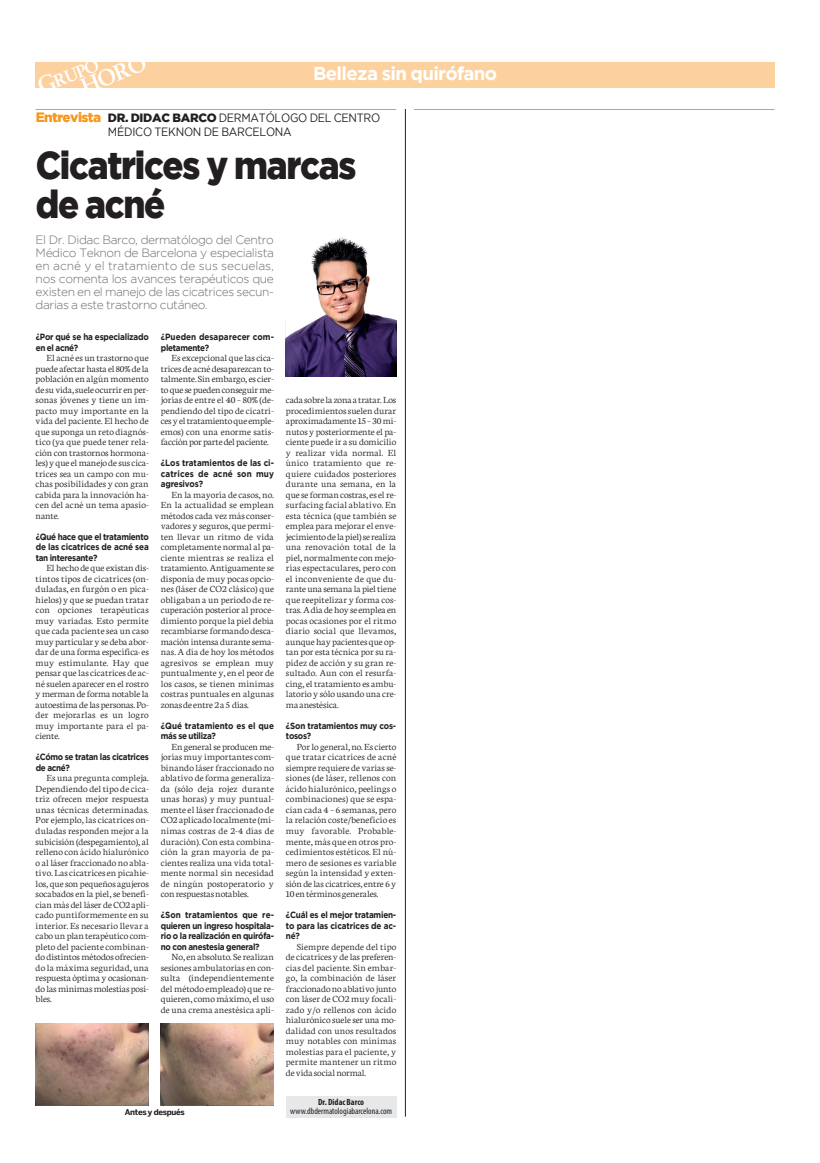
<style>
.page{position:relative;width:820px;height:1163px;background:#fff}
.page>*{position:absolute;margin:0;border:0;box-sizing:border-box;transform-origin:0 0}
.t1{font:900 38.8px/38.8px "Gotham";letter-spacing:-.035em;color:#231f20;scale:.9 1}
.t2{font:700 18.6px "Gotham";letter-spacing:-.035em;color:#fff}
.t3{font:300 12px/13px "Gotham";letter-spacing:-.035em;color:#6c6d70;text-align:justify}
.t4{font:12px/14px "Gotham";letter-spacing:-.02em;color:#231f20;scale:.9 1}
.t5{font:300 10px/10.5px "Neuton";letter-spacing:-.005em;color:#231f20;text-align:justify;scale:1.05 1}
.t6{font:700 9px/10.5px "Gotham";letter-spacing:-.025em;color:#231f20;text-align:justify;scale:.9 1}
.t7{font:700 9px/10.5px "Gotham";color:#231f20;scale:.9 1}
.t8{font:condensed 9px "Myriad Pro";color:#231f20}
.t9{font:700 condensed 9px "Myriad Pro";color:#231f20}
.t10{font:700 8px "Benton Sans";letter-spacing:-.035em;color:#231f20}
.s1{font-weight:900;font-size:13.5px;color:#f7971d}
.s2{font-weight:900}
</style>
<div class="page">
<div style="left:36px;top:62px;width:738px;height:26px;background:#fdd19e"></div>
<hr style="left:405px;top:109px;width:1px;height:1007px;background:#231f20">
<hr style="left:36px;top:109px;width:360px;height:1px;background:#f7971d">
<hr style="left:414px;top:109px;width:360px;height:1px;background:#f7971d">
<img style="left:38px;top:62px;width:108px;height:26px">
<img style="left:286px;top:237px;width:110px;height:139px">
<div style="left:286px;top:1095px;width:110px;height:22px;background:#e7e8e9"></div>
<img style="left:161px;top:1023px;width:113px;height:82px">
<img style="left:36px;top:1023px;width:113px;height:82px">
<h2 class="t2" style="left:313px;top:67px;width:185px">Belleza sin quirófano</h2>
<p class="t4" style="left:108px;top:111px;width:304px;text-indent:-72px"><span class="s1">Entrevista</span> <span class="s2">Dr. DiDac Barco</span> DERMATÓLOGO DEL CENTRO<br>MÉDICO TEKNON DE BARCELONA</p>
<h1 class="t1" style="left:36px;top:149px;width:358px">cicatrices y marcas de acné</h1>
<p class="t3" style="left:36px;top:234px;width:240px">El Dr. Didac Barco, dermatólogo del Centro Médico Teknon de Barcelona y especialista en acné y el tratamiento de sus secuelas, nos comenta los avances terapéuticos que existen en el manejo de las cicatrices secun&shy;darias a este trastorno cutáneo.</p>
<p class="t6" style="left:36px;top:332px;width:127px">¿Por qué se ha especializado en el acné?</p>
<p class="t5" style="left:36px;top:352px;width:109px;text-indent:11px">El acnées un trastorno que puede afectarhasta el80%dela población en algúnmomento desuvida,suele ocurrirenper&shy;sonas jóvenes y tiene un im&shy;pacto muy importante en la vida del paciente. El hecho de quesuponga un reto diagnós&shy;tico (ya que puede tener rela&shy;ción con trastornos hormona&shy;les) y queelmanejo desuscica&shy;trices sea un campo con mu&shy;chas posibilidades y con gran cabida para la innovación ha&shy;cen del acné un tema apasio&shy;nante.</p>
<p class="t6" style="left:36px;top:532px;width:127px">¿Qué hace que el tratamiento de las cicatrices de acné sea tan interesante?</p>
<p class="t5" style="left:36px;top:562px;width:109px;text-indent:11px">El hecho de queexistan dis&shy;tintos tipos de cicatrices (on&shy;duladas, en furgón o en pica&shy;hielos) y quese puedan tratar con opciones terapéuticas muy variadas. Esto permite quecada pacientesea un caso muy particular y se deba abor&shy;dar de una forma específica:es muy estimulante. Hay que pensar quelascicatrices de ac&shy;nésuelen apareceren elrostro ymerman deforma notablela autoestima delas personas.Po&shy;der mejorarlas es un logro muy importante para el pa&shy;ciente.</p>
<p class="t6" style="left:36px;top:752px;width:127px">¿Cómo se tratan las cicatrices de acné?</p>
<p class="t5" style="left:36px;top:772px;width:109px;text-indent:11px">Es una pregunta compleja.<br>Dependiendo deltipo decica&shy;triz ofrecen mejor respuesta unas técnicas determinadas.<br>Porejemplo, lascicatrices on&shy;duladasresponden mejor a la subicisión (despegamiento), al relleno con ácido hialurónico o al láserfraccionado no abla&shy;tivo. Lascicatricesen picahie&shy;los, queson pequeños agujeros socabadosen la piel,se benefi&shy;cianmás del láser de CO2 apli&shy;cado puntiformementeen su interior. Es necesario llevar a cabo un plan terapéutico com&shy;pleto del pacientecombinan&shy;do distintosmétodos ofrecien&shy;do lamáxima seguridad, una respuesta óptima y ocasionan&shy;do lasmínimasmolestias posi&shy;bles.</p>
<p class="t7" style="left:161px;top:332px;width:127px">¿Pueden desaparecer com&shy;pletamente?</p>
<p class="t5" style="left:161px;top:352px;width:109px;text-indent:11px">Esexcepcional quelascica&shy;trices de acné desaparezcan to&shy;talmente. Sin embargo,escier&shy;toquesepuedenconseguirme&shy;jorías de entre el 40 – 80% (de&shy;pendiendo del tipo de cicatri&shy;cesyeltratamientoqueemple&shy;emos) con una enorme satis&shy;facciónporpartedelpaciente.</p>
<p class="t6" style="left:161px;top:458px;width:127px">¿Los tratamientos de las ci&shy;catrices de acné son muy agresivos?</p>
<p class="t5" style="left:161px;top:488px;width:109px;text-indent:11px">En lamayoría decasos, no.<br>En la actualidad se emplean métodoscada vezmásconser&shy;vadores y seguros, que permi&shy;ten llevar un ritmo de vida completamente normal al pa&shy;ciente mientras se realiza el tratamiento.Antiguamentese disponía demuy pocas opcio&shy;nes (láser de CO2 clásico) que obligaban a un periodo dere&shy;cuperación posterior al proce&shy;dimiento porquela piel debía recambiarseformando desca&shy;mación intensa durantesema&shy;nas.Adía de hoy los métodos agresivos se emplean muy puntualmente y,en el peor de los casos, se tienen mínimas costras puntuales en algunas zonasdeentre2 a 5 días.</p>
<p class="t7" style="left:161px;top:721px;width:127px">¿Qué tratamiento es el que más se utiliza?</p>
<p class="t5" style="left:161px;top:740px;width:109px;text-indent:11px">En generalse producenme&shy;joríasmuy importantescom&shy;binando láserfraccionado no ablativo deforma generaliza&shy;da (sólo deja rojez durante unas horas) y muy puntual&shy;menteel láserfraccionado de CO2 aplicado localmente(mí&shy;nimas costras de 2-4 días de duración). Con esta combina&shy;ción la gran mayoría de pa&shy;cientesrealiza una vida total&shy;mente normal sin necesidad de ningún postoperatorio y conrespuestasnotables.</p>
<p class="t6" style="left:161px;top:910px;width:127px">¿Son tratamientos que re&shy;quieren un ingreso hospitala&shy;rio o la realización en quirófa&shy;no con anestesia general?</p>
<p class="t5" style="left:161px;top:950px;width:109px;text-indent:11px">No,en absoluto. Serealizan sesiones ambulatoriasen con&shy;sulta (independientemente delmétodo empleado) quere&shy;quieren,comomáximo,el uso de una crema anestésica apli-</p>
<p class="t5" style="left:286px;top:394px;width:107px">cada sobrela zona a tratar.Los procedimientossuelen durar aproximadamente15– 30mi&shy;nutos y posteriormenteel pa&shy;ciente puedeir a su domicilio y realizar vida normal. El único tratamiento que re&shy;quiere cuidados posteriores durante una semana, en la queseforman costras,eselre&shy;surfacing facial ablativo. En esta técnica (que también se emplea paramejorarelenve&shy;jecimientodelapiel)serealiza una renovación total de la piel, normalmenteconmejo&shy;rías espectaculares, pero con el inconveniente de que du&shy;ranteuna semana la pieltiene quereepitelizar y forma cos&shy;tras.Adíadehoyseemplea en pocas ocasiones por el ritmo diario social que llevamos, aunque hay pacientes que op&shy;tan poresta técnica porsu ra&shy;pidez de acción y su gran re&shy;sultado. Aun con el resurfa&shy;cing,eltratamiento es ambu&shy;latorio y sólo usando una cre&shy;ma anestésica.</p>
<p class="t6" style="left:286px;top:721px;width:124px">¿Son tratamientos muy cos&shy;tosos?</p>
<p class="t5" style="left:286px;top:740px;width:107px;text-indent:11px">Porlo general, no.Escierto que tratar cicatrices de acné siemprerequiere de variasse&shy;siones (de láser, rellenos con ácido hialurónico, peelings o combinaciones) que se espa&shy;cian cada 4 – 6 semanas, pero la relación coste/beneficio es muy favorable. Probable&shy;mente,más queen otros pro&shy;cedimientosestéticos. El nú&shy;mero de sesiones es variable según la intensidad y exten&shy;sión delascicatrices,entre 6 y 10entérminos generales.</p>
<p class="t6" style="left:286px;top:910px;width:124px">¿Cuál es el mejor tratamien&shy;to para las cicatrices de ac&shy;né?</p>
<p class="t5" style="left:286px;top:940px;width:107px;text-indent:11px">Siempre depende del tipo decicatrices y delas preferen&shy;cias del paciente. Sin embar&shy;go, la combinación de láser fraccionadono ablativo junto con láser de CO2muy focali&shy;zado y/o rellenos con ácido hialurónico sueleser unamo&shy;dalidad con unos resultados muy notables con mínimas molestias para el paciente, y permite mantener un ritmo devida socialnormal.</p>
<p class="t9" style="left:318px;top:1098px;width:48px">Dr. Didac Barco</p>
<p class="t10" style="left:125px;top:1108px;width:61px">Antes y después</p>
<p class="t8" style="left:290px;top:1107px;width:103px">www.dbdermatologiabarcelona.com</p>
</div>
